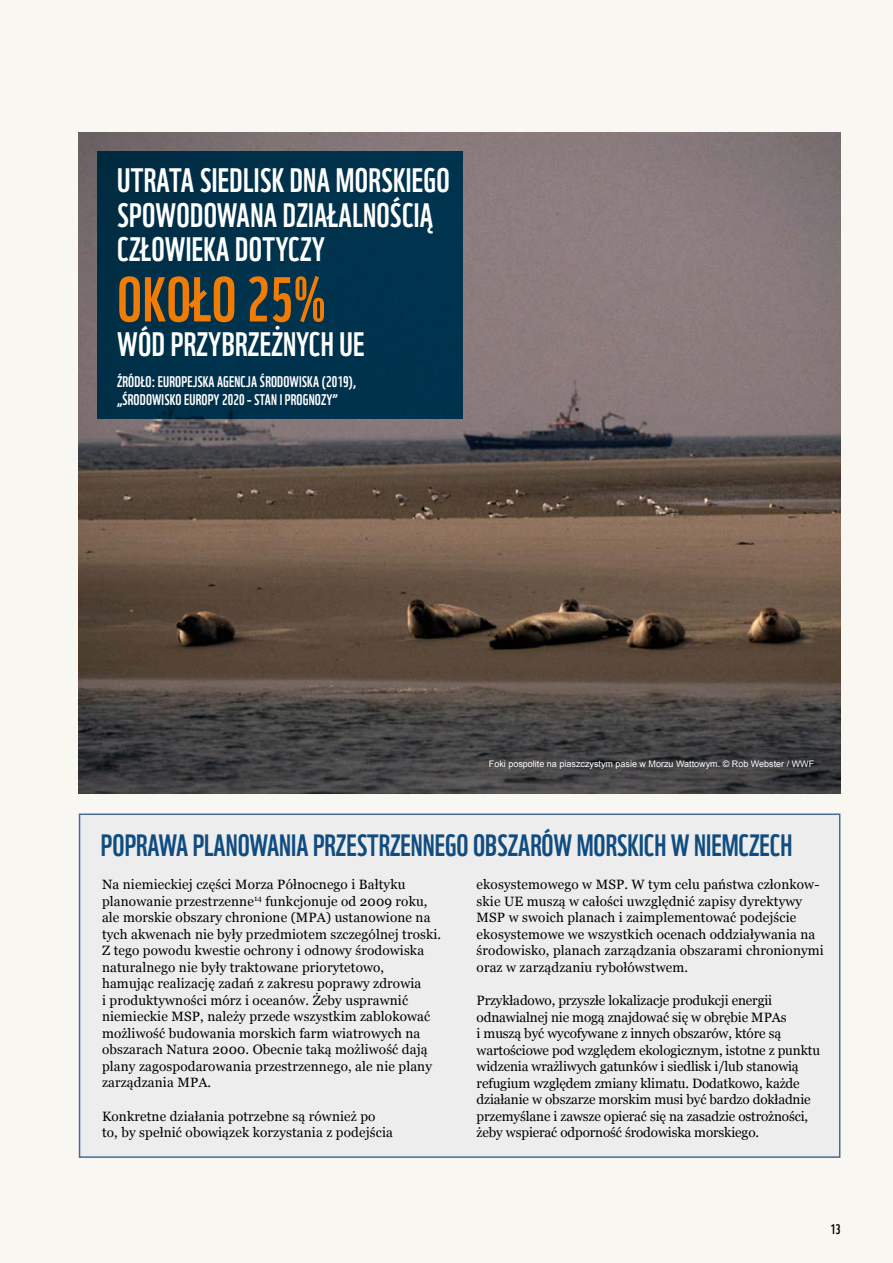
<style>
.page{position:relative;width:893px;height:1263px;background:#f8f7f1}
.page>*{position:absolute;margin:0;border:0;box-sizing:border-box;transform-origin:0 0}
.t1{font:61.5px "WWF";letter-spacing:.01em;color:#ef7c04}
.t2{font:33px/34.5px "WWF";letter-spacing:.01em;color:#fff}
.t3{font:30px "WWF";color:#114c81}
.t4{font:15px/18px "WWF";letter-spacing:.01em;color:#fff}
.t5{font:13.5px/16.5px "Georgia";letter-spacing:.01em;color:#000}
.t6{font:13.5px/16.5px "Georgia";letter-spacing:-.01em;color:#000}
.t7{font:13.5px "WWF";color:#000}
.t8{font:9px "Arial";color:#fff}
</style>
<div class="page">
<img style="left:79px;top:132px;width:761px;height:661px">
<div style="left:79px;top:813px;width:761px;height:345px;background:#ededed;border:2px solid #496797"></div>
<div style="left:97px;top:151px;width:366px;height:268px;background:#00324b"></div>
<h2 class="t2" style="left:117px;top:160px;width:334px">UTRATA SIEDLISK DNA MORSKIEGO<br>SPOWODOWANA DZIAŁALNOŚCIĄ<br>CZŁOWIEKA DOTYCZY</h2>
<h1 class="t1" style="left:117px;top:251px;width:210px">OKOŁO 25%</h1>
<h2 class="t2" style="left:117px;top:324px;width:249px">WÓD PRZYBRZEŻNYCH UE</h2>
<p class="t4" style="left:117px;top:371px;width:240px">ŹRÓDŁO: EUROPEJSKA AGENCJA ŚRODOWISKA (2019), „ŚRODOWISKO EUROPY 2020 – STAN I PROGNOZY”</p>
<p class="t8" style="left:489px;top:758px;width:327px">Foki pospolite na piaszczystym pasie w Morzu Wattowym. © Rob Webster / WWF</p>
<h3 class="t3" style="left:101px;top:821px;width:693px">POPRAWA PLANOWANIA PRZESTRZENNEGO OBSZARÓW MORSKICH W NIEMCZECH</h3>
<p class="t5" style="left:102px;top:876px;width:341px">Na niemieckiej części Morza Północnego i Bałtyku planowanie przestrzenne<sup>14</sup> funkcjonuje od 2009 roku, ale morskie obszary chronione (MPA) ustanowione na tych akwenach nie były przedmiotem szczególnej troski.<br>Z tego powodu kwestie ochrony i odnowy środowiska naturalnego nie były traktowane priorytetowo,<br>hamując realizację zadań z zakresu poprawy zdrowia<br>i produktywności mórz i oceanów. Żeby usprawnić niemieckie MSP, należy przede wszystkim zablokować możliwość budowania morskich farm wiatrowych na obszarach Natura 2000. Obecnie taką możliwość dają plany zagospodarowania przestrzennego, ale nie plany zarządzania MPA.</p>
<p class="t5" style="left:102px;top:1108px;width:292px">Konkretne działania potrzebne są również po to, by spełnić obowiązek korzystania z podejścia</p>
<p class="t5" style="left:477px;top:876px;width:349px">ekosystemowego w MSP. W tym celu państwa członkow&shy;skie UE muszą w całości uwzględnić zapisy dyrektywy MSP w swoich planach i zaimplementować podejście ekosystemowe we wszystkich ocenach oddziaływania na środowisko, planach zarządzania obszarami chronionymi oraz w zarządzaniu rybołówstwem.</p>
<p class="t6" style="left:477px;top:992px;width:345px">Przykładowo, przyszłe lokalizacje produkcji energii odnawialnej nie mogą znajdować się w obrębie MPAs<br>i muszą być wycofywane z innych obszarów, które są wartościowe pod względem ekologicznym, istotne z punktu widzenia wrażliwych gatunków i siedlisk i/lub stanowią refugium względem zmiany klimatu. Dodatkowo, każde działanie w obszarze morskim musi być bardzo dokładnie przemyślane i zawsze opierać się na zasadzie ostrożności, żeby wspierać odporność środowiska morskiego.</p>
<p class="t7" style="left:830px;top:1219px;width:11px">13</p>
</div>
